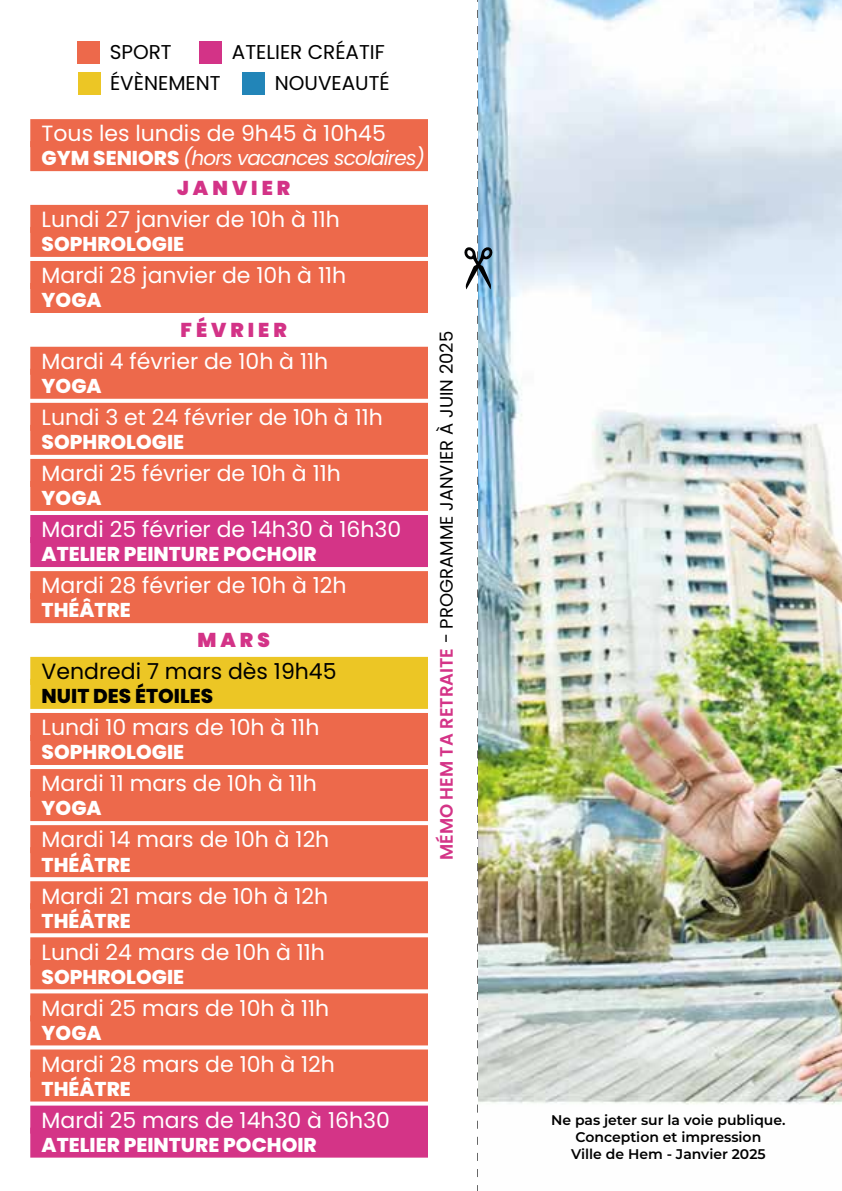
<style>
.page{position:relative;width:842px;height:1191px;background:#fff}
.page>*{position:absolute;margin:0;border:0;box-sizing:border-box;transform-origin:0 0}
.t1{font:22px "Poppins";color:#fff}
.t2{font:22px "Poppins";color:#000}
.t3{font:800 20px "Poppins";color:#fff}
.t4{font:italic 20px/29.6px "Poppins";letter-spacing:-.04em;color:#fff;text-align:center}
.t5{font:20px "Poppins";color:#000}
.t6{font:800 20px "Poppins";color:#000}
.t7{font:900 20px "Poppins";letter-spacing:.2em;color:#d33387}
.t8{font:18px "Poppins";color:#000}
.t9{font:600 14px/16.8px "Montserrat";color:#000;text-align:center}
.s1{font-weight:800;font-style:normal}
.s2{font-weight:900;font-style:normal;color:#d33387}
.s3{font-weight:600;color:#d43487}
</style>
<div class="page">
<div style="left:30px;top:119px;width:464px;height:28px;background:#ed694b"></div>
<div style="left:30px;top:141px;width:464px;height:30px;background:#ed694b"></div>
<div style="left:30px;top:205px;width:464px;height:28px;background:#ed694b"></div>
<div style="left:30px;top:227px;width:464px;height:30px;background:#ed694b"></div>
<div style="left:30px;top:261px;width:464px;height:28px;background:#ed694b"></div>
<div style="left:30px;top:283px;width:464px;height:30px;background:#ed694b"></div>
<div style="left:30px;top:347px;width:464px;height:28px;background:#ed694b"></div>
<div style="left:30px;top:369px;width:464px;height:30px;background:#ed694b"></div>
<div style="left:30px;top:403px;width:464px;height:28px;background:#ed694b"></div>
<div style="left:30px;top:425px;width:464px;height:30px;background:#ed694b"></div>
<div style="left:30px;top:459px;width:464px;height:28px;background:#ed694b"></div>
<div style="left:30px;top:481px;width:464px;height:30px;background:#ed694b"></div>
<div style="left:30px;top:515px;width:464px;height:28px;background:#d43487"></div>
<div style="left:30px;top:537px;width:464px;height:30px;background:#d43487"></div>
<div style="left:30px;top:571px;width:464px;height:28px;background:#ed694b"></div>
<div style="left:30px;top:593px;width:464px;height:30px;background:#ed694b"></div>
<div style="left:30px;top:657px;width:464px;height:28px;background:#ecc625"></div>
<div style="left:30px;top:679px;width:464px;height:30px;background:#ecc625"></div>
<div style="left:30px;top:713px;width:464px;height:28px;background:#ed694b"></div>
<div style="left:30px;top:735px;width:464px;height:30px;background:#ed694b"></div>
<div style="left:30px;top:769px;width:464px;height:28px;background:#ed694b"></div>
<div style="left:30px;top:791px;width:464px;height:30px;background:#ed694b"></div>
<div style="left:30px;top:825px;width:464px;height:28px;background:#ed694b"></div>
<div style="left:30px;top:847px;width:464px;height:30px;background:#ed694b"></div>
<div style="left:30px;top:881px;width:464px;height:28px;background:#ed694b"></div>
<div style="left:30px;top:903px;width:464px;height:30px;background:#ed694b"></div>
<div style="left:30px;top:937px;width:464px;height:28px;background:#ed694b"></div>
<div style="left:30px;top:959px;width:464px;height:30px;background:#ed694b"></div>
<div style="left:30px;top:993px;width:464px;height:28px;background:#ed694b"></div>
<div style="left:30px;top:1015px;width:464px;height:30px;background:#ed694b"></div>
<div style="left:30px;top:1049px;width:464px;height:28px;background:#ed694b"></div>
<div style="left:30px;top:1071px;width:464px;height:30px;background:#ed694b"></div>
<div style="left:30px;top:1105px;width:464px;height:28px;background:#d43487"></div>
<div style="left:30px;top:1127px;width:464px;height:30px;background:#d43487"></div>
<div style="left:199px;top:41px;width:23px;height:23px;background:#d33387"></div>
<div style="left:77px;top:41px;width:23px;height:23px;background:#ed694b"></div>
<div style="left:78px;top:72px;width:22px;height:23px;background:#ecc625"></div>
<div style="left:428px;top:0;width:50px;height:1191px;background:#fff"></div>
<div style="left:242px;top:72px;width:23px;height:23px;background:#2285b8"></div>
<img style="left:493px;top:0;width:349px;height:1157px">
<img style="left:464px;top:0;width:29px;height:1191px">
<p class="t5" style="left:110px;top:40px;width:64px">SPORT</p>
<p class="t5" style="left:232px;top:40px;width:155px">ATELIER CRÉATIF</p>
<p class="t5" style="left:110px;top:71px;width:112px">ÉVÈNEMENT</p>
<p class="t5" style="left:275px;top:71px;width:117px">NOUVEAUTÉ</p>
<p class="t1" style="left:42px;top:121px;width:346px">Tous les lundis de 9h45 à 10h45</p>
<p class="t4" style="left:42px;top:144px;width:385px"><span class="s1">GYM SENIORS</span> (hors vacances scolaires)<br><span class="s2">JANVIER</span></p>
<p class="t1" style="left:42px;top:207px;width:300px">Lundi 27 janvier de 10h à 11h</p>
<p class="t3" style="left:42px;top:233px;width:144px">SOPHROLOGIE</p>
<p class="t1" style="left:42px;top:263px;width:306px">Mardi 28 janvier de 10h à 11h</p>
<p class="t3" style="left:42px;top:289px;width:61px">YOGA</p>
<p class="t7" style="left:181px;top:318px;width:108px">FÉVRIER</p>
<p class="t1" style="left:42px;top:348px;width:288px">Mardi 4 février de 10h à 11h</p>
<p class="t3" style="left:42px;top:374px;width:61px">YOGA</p>
<p class="t1" style="left:42px;top:405px;width:343px">Lundi 3 et 24 février de 10h à 11h</p>
<p class="t3" style="left:42px;top:430px;width:144px">SOPHROLOGIE</p>
<p class="t1" style="left:42px;top:461px;width:301px">Mardi 25 février de 10h à 11h</p>
<p class="t3" style="left:42px;top:486px;width:61px">YOGA</p>
<p class="t1" style="left:42px;top:517px;width:361px">Mardi 25 février de 14h30 à 16h30</p>
<p class="t3" style="left:42px;top:543px;width:277px">ATELIER PEINTURE POCHOIR</p>
<p class="t1" style="left:42px;top:573px;width:306px">Mardi 28 février de 10h à 12h</p>
<p class="t3" style="left:42px;top:599px;width:91px">THÉÂTRE</p>
<p class="t7" style="left:197px;top:628px;width:74px">MARS</p>
<p class="t2" style="left:42px;top:659px;width:296px">Vendredi 7 mars dès 19h45</p>
<p class="t6" style="left:42px;top:684px;width:173px">NUIT DES ÉTOILES</p>
<p class="t1" style="left:42px;top:715px;width:279px">Lundi 10 mars de 10h à 11h</p>
<p class="t3" style="left:42px;top:740px;width:144px">SOPHROLOGIE</p>
<p class="t1" style="left:42px;top:771px;width:277px">Mardi 11 mars de 10h à 11h</p>
<p class="t3" style="left:42px;top:797px;width:61px">YOGA</p>
<p class="t1" style="left:42px;top:827px;width:289px">Mardi 14 mars de 10h à 12h</p>
<p class="t3" style="left:42px;top:853px;width:91px">THÉÂTRE</p>
<p class="t1" style="left:42px;top:883px;width:288px">Mardi 21 mars de 10h à 12h</p>
<p class="t3" style="left:42px;top:909px;width:91px">THÉÂTRE</p>
<p class="t1" style="left:42px;top:939px;width:285px">Lundi 24 mars de 10h à 11h</p>
<p class="t3" style="left:42px;top:965px;width:144px">SOPHROLOGIE</p>
<p class="t1" style="left:42px;top:995px;width:289px">Mardi 25 mars de 10h à 11h</p>
<p class="t3" style="left:42px;top:1021px;width:61px">YOGA</p>
<p class="t1" style="left:42px;top:1051px;width:295px">Mardi 28 mars de 10h à 12h</p>
<p class="t3" style="left:42px;top:1077px;width:91px">THÉÂTRE</p>
<p class="t1" style="left:42px;top:1107px;width:350px">Mardi 25 mars de 14h30 à 16h30</p>
<p class="t3" style="left:42px;top:1133px;width:277px">ATELIER PEINTURE POCHOIR</p>
<p class="t8" style="left:436px;top:860px;width:530px;rotate:-90deg"><span class="s3">MÉMO HEM TA RETRAITE</span> - PROGRAMME JANVIER À JUIN 2025</p>
<p class="t9" style="left:551px;top:1111px;width:236px">Ne pas jeter sur la voie publique.<br>Conception et impression<br>Ville de Hem - Janvier 2025</p>
</div>
